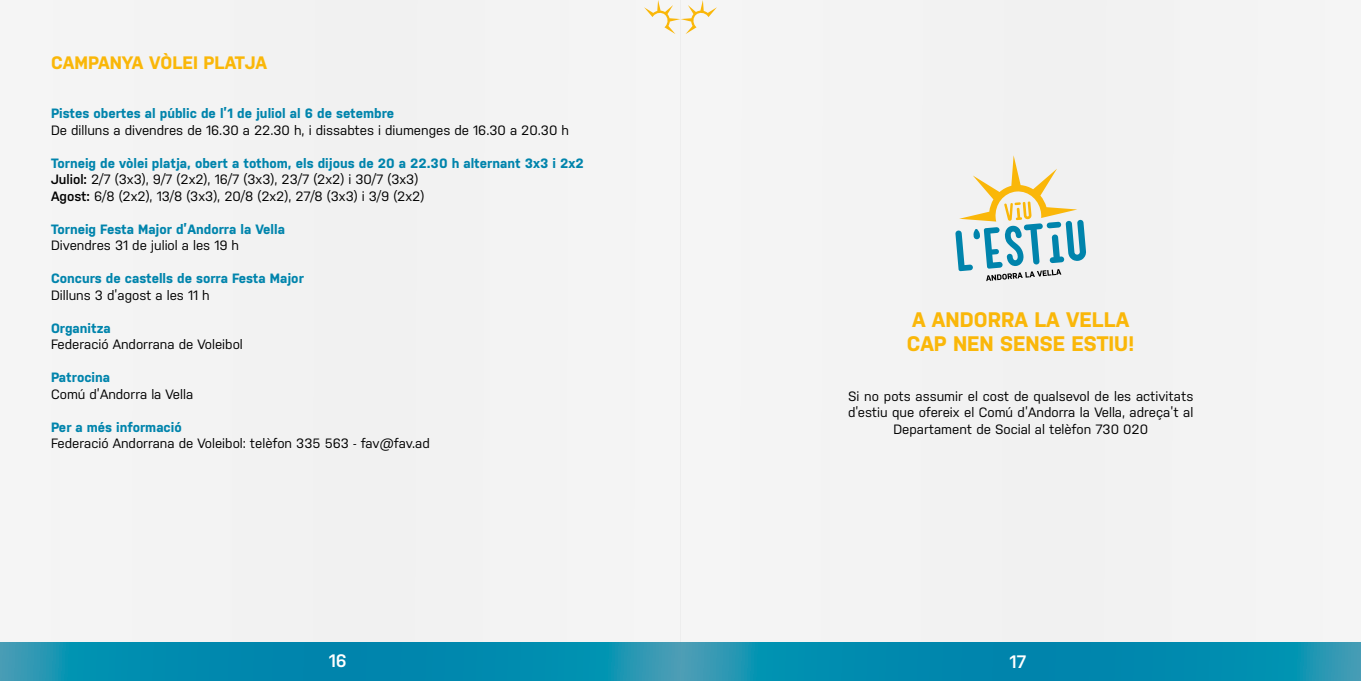
<style>
.page{position:relative;width:1361px;height:681px;background:#fff}
.page>*{position:absolute;margin:0;border:0;box-sizing:border-box;transform-origin:0 0}
.t1{font:700 21px/24px "Nudista";color:#fab709}
.t2{font:700 18px "Nudista";color:#fab709}
.t3{font:600 18px "Nudista";color:#fff}
.t4{font:13.5px/16.5px "Nudista";color:#000}
.t5{font:700 13.5px "Nudista";color:#0084ac}
.s1{font-weight:700;color:#0084ac}
.s2{font-weight:600}
</style>
<div class="page">
<div style="left:680px;top:0;width:681px;height:680px;background:#f3f3f3"></div>
<svg style="left:680px;top:642px;width:681px;height:38px;background:#098daf"></svg>
<div style="left:0;top:0;width:680px;height:680px;background:#f3f3f3"></div>
<svg style="left:0;top:642px;width:680px;height:38px;background:#098daf"></svg>
<svg style="left:644px;top:0;width:73px;height:34px"></svg>
<svg style="left:955px;top:155px;width:131px;height:126px"></svg>
<h2 class="t2" style="left:51px;top:52px;width:218px">CAMPANYA VÒLEI PLATJA</h2>
<p class="t5" style="left:51px;top:106px;width:345px">Pistes obertes al públic de l’1 de juliol al 6 de setembre</p>
<p class="t4" style="left:51px;top:122px;width:519px">De dilluns a divendres de 16.30 a 22.30 h, i dissabtes i diumenges de 16.30 a 20.30 h</p>
<p class="t4" style="left:51px;top:155px;width:534px"><span class="s1">Torneig de vòlei platja, obert a tothom, els dijous de 20 a 22.30 h alternant 3x3 i 2x2<br></span><span class="s2">Juliol:</span> 2/7 (3x3), 9/7 (2x2), 16/7 (3x3), 23/7 (2x2) i 30/7 (3x3)<br><span class="s2">Agost:</span> 6/8 (2x2), 13/8 (3x3), 20/8 (2x2), 27/8 (3x3) i 3/9 (2x2)</p>
<p class="t5" style="left:51px;top:221px;width:235px">Torneig Festa Major d’Andorra la Vella</p>
<p class="t4" style="left:51px;top:237px;width:190px">Divendres 31 de juliol a les 19 h</p>
<p class="t5" style="left:51px;top:271px;width:254px">Concurs de castells de sorra Festa Major</p>
<p class="t4" style="left:51px;top:286px;width:160px">Dilluns 3 d’agost a les 11 h</p>
<p class="t5" style="left:51px;top:320px;width:61px">Organitza</p>
<p class="t4" style="left:51px;top:336px;width:193px">Federació Andorrana de Voleibol</p>
<p class="t5" style="left:51px;top:370px;width:61px">Patrocina</p>
<p class="t4" style="left:51px;top:385px;width:144px">Comú d’Andorra la Vella</p>
<p class="t5" style="left:51px;top:419px;width:132px">Per a més informació</p>
<p class="t4" style="left:51px;top:435px;width:380px">Federació Andorrana de Voleibol: telèfon 335 563 - fav@fav.ad</p>
<h1 class="t1" style="left:907px;top:307px;width:229px">A ANDORRA LA VELLA<br>CAP NEN SENSE ESTIU!</h1>
<p class="t4" style="left:848px;top:387px;width:347px;text-align:center">Si no pots assumir el cost de qualsevol de les activitats d’estiu que ofereix el Comú d’Andorra la Vella, adreça’t al<br>Departament de Social al telèfon 730 020</p>
<h2 class="t3" style="left:329px;top:650px;width:20px">16</h2>
<h2 class="t3" style="left:1009px;top:650px;width:19px">17</h2>
</div>
